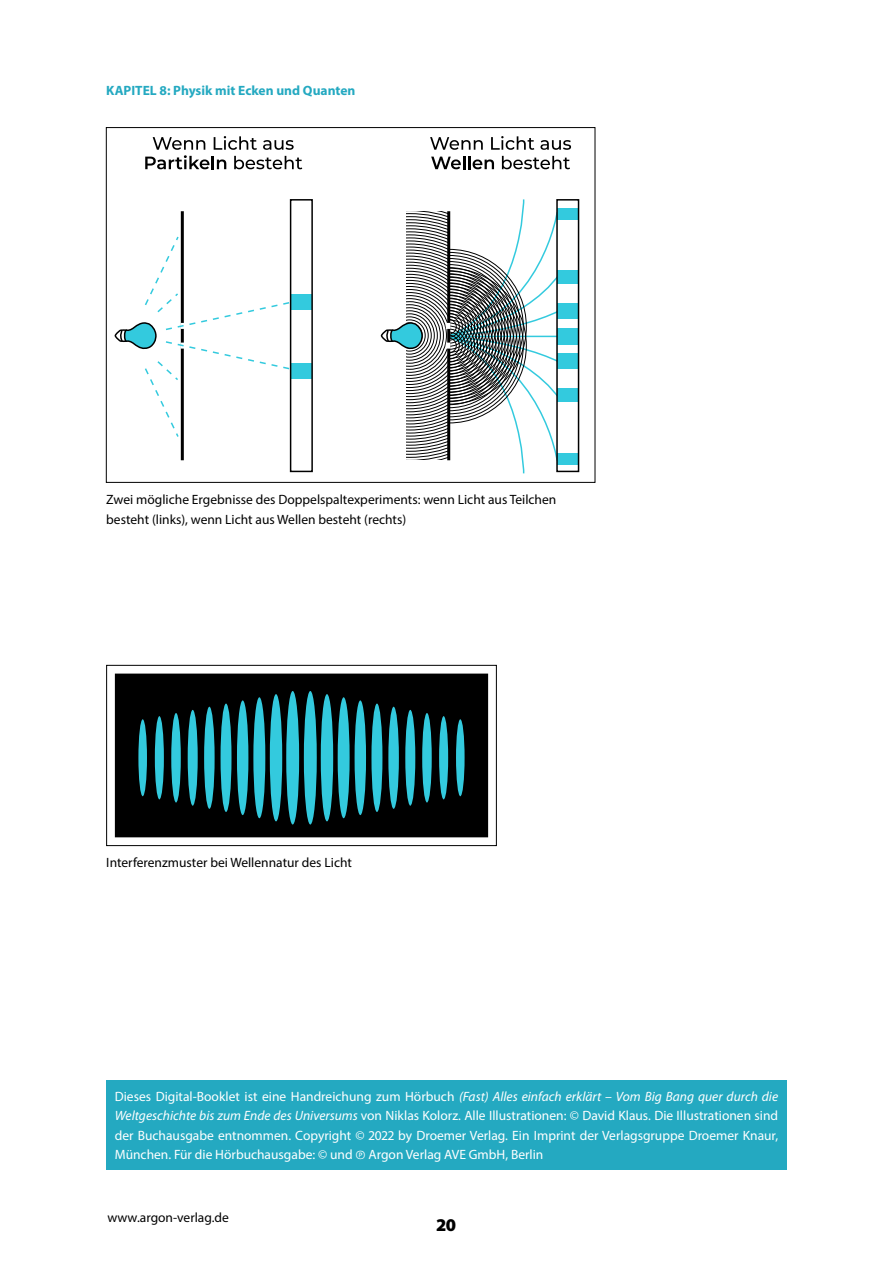
<style>
.page{position:relative;width:893px;height:1263px;background:#fff}
.page>*{position:absolute;margin:0;border:0;box-sizing:border-box;transform-origin:0 0}
.t1{font:900 18px "Myriad Pro";color:#000}
.t2{font:13.5px/19.5px "Myriad Pro";color:#fff;text-align:justify}
.Fließtext{font:13.5px/19.5px "Myriad Pro";color:#000}
.ZÜ{font:700 13.5px "Myriad Pro";color:#24a9c1}
.s1{font-style:italic}
</style>
<div class="page">
<div style="left:557px;top:208px;width:21px;height:11px;background:#33cade"></div>
<div style="left:557px;top:271px;width:21px;height:13px;background:#33cade"></div>
<div style="left:557px;top:303px;width:21px;height:16px;background:#33cade"></div>
<div style="left:557px;top:453px;width:21px;height:11px;background:#33cade"></div>
<div style="left:557px;top:388px;width:21px;height:14px;background:#33cade"></div>
<div style="left:557px;top:354px;width:21px;height:15px;background:#33cade"></div>
<div style="left:557px;top:328px;width:21px;height:16px;background:#33cade"></div>
<div style="left:556px;top:199px;width:23px;height:273px;border:2px solid #000"></div>
<div style="left:291px;top:294px;width:21px;height:15px;background:#33cade"></div>
<div style="left:291px;top:363px;width:21px;height:16px;background:#33cade"></div>
<svg style="left:145px;top:136px;width:157px;height:33px"></svg>
<svg style="left:430px;top:137px;width:53px;height:13px"></svg>
<svg style="left:491px;top:136px;width:43px;height:14px"></svg>
<svg style="left:540px;top:140px;width:31px;height:10px"></svg>
<svg style="left:431px;top:156px;width:63px;height:13px"></svg>
<svg style="left:502px;top:156px;width:68px;height:13px"></svg>
<div style="left:290px;top:199px;width:23px;height:273px;border:2px solid #000"></div>
<hr style="left:181px;top:211px;width:3px;height:249px;background:#000">
<svg style="left:380px;top:199px;width:179px;height:275px"></svg>
<svg style="left:114px;top:235px;width:178px;height:203px"></svg>
<div style="left:116px;top:674px;width:371px;height:162px;background:#000"></div>
<div style="left:115px;top:674px;width:373px;height:163px;border:2px solid #000"></div>
<div style="left:304px;top:691px;width:13px;height:133px;background:#33cade;border-radius:50%"></div>
<div style="left:321px;top:694px;width:12px;height:127px;background:#33cade;border-radius:50%"></div>
<div style="left:338px;top:697px;width:12px;height:121px;background:#33cade;border-radius:50%"></div>
<div style="left:355px;top:700px;width:11px;height:115px;background:#33cade;border-radius:50%"></div>
<div style="left:371px;top:703px;width:11px;height:109px;background:#33cade;border-radius:50%"></div>
<div style="left:388px;top:707px;width:11px;height:102px;background:#33cade;border-radius:50%"></div>
<div style="left:405px;top:710px;width:10px;height:96px;background:#33cade;border-radius:50%"></div>
<div style="left:422px;top:713px;width:10px;height:89px;background:#33cade;border-radius:50%"></div>
<div style="left:439px;top:716px;width:9px;height:83px;background:#33cade;border-radius:50%"></div>
<div style="left:456px;top:719px;width:9px;height:77px;background:#33cade;border-radius:50%"></div>
<div style="left:286px;top:691px;width:13px;height:133px;background:#33cade;border-radius:50%"></div>
<div style="left:270px;top:694px;width:12px;height:127px;background:#33cade;border-radius:50%"></div>
<div style="left:253px;top:697px;width:12px;height:121px;background:#33cade;border-radius:50%"></div>
<div style="left:237px;top:700px;width:11px;height:115px;background:#33cade;border-radius:50%"></div>
<div style="left:221px;top:703px;width:10px;height:109px;background:#33cade;border-radius:50%"></div>
<div style="left:204px;top:707px;width:11px;height:102px;background:#33cade;border-radius:50%"></div>
<div style="left:188px;top:710px;width:10px;height:96px;background:#33cade;border-radius:50%"></div>
<div style="left:171px;top:713px;width:10px;height:89px;background:#33cade;border-radius:50%"></div>
<div style="left:155px;top:716px;width:9px;height:83px;background:#33cade;border-radius:50%"></div>
<div style="left:138px;top:719px;width:9px;height:77px;background:#33cade;border-radius:50%"></div>
<div style="left:106px;top:665px;width:391px;height:181px;border:1px solid #000"></div>
<div style="left:106px;top:1080px;width:681px;height:89px;background:#24a9c1"></div>
<p class="ZÜ" style="left:106px;top:82px;width:251px">KAPITEL 8: Physik mit Ecken und Quanten</p>
<p class="Fließtext" style="left:106px;top:489px;width:452px">Zwei mögliche Ergebnisse des Doppelspaltexperiments: wenn Licht aus Teilchen besteht (links), wenn Licht aus Wellen besteht (rechts)</p>
<p class="Fließtext" style="left:106px;top:852px;width:247px">Interferenzmuster bei Wellennatur des Licht</p>
<p class="t2" style="left:115px;top:1086px;width:665px">Dieses Digital-Booklet ist eine Handreichung zum Hörbuch <span class="s1">(Fast) Alles einfach erklärt – Vom Big Bang quer durch die Weltgeschichte bis zum Ende des Universums</span> von Niklas Kolorz. Alle Illustrationen: © David Klaus. Die Illustrationen sind der Buchausgabe entnommen. Copyright © 2022 by Droemer Verlag. Ein Imprint der Verlagsgruppe Droemer Knaur, München. Für die Hörbuchausgabe: © und Argon Verlag AVE GmbH, Berlin</p>
<p class="Fließtext" style="left:107px;top:1207px;width:123px">www.argon-verlag.de</p>
<h1 class="t1" style="left:437px;top:1215px;width:21px">20</h1>
</div>
